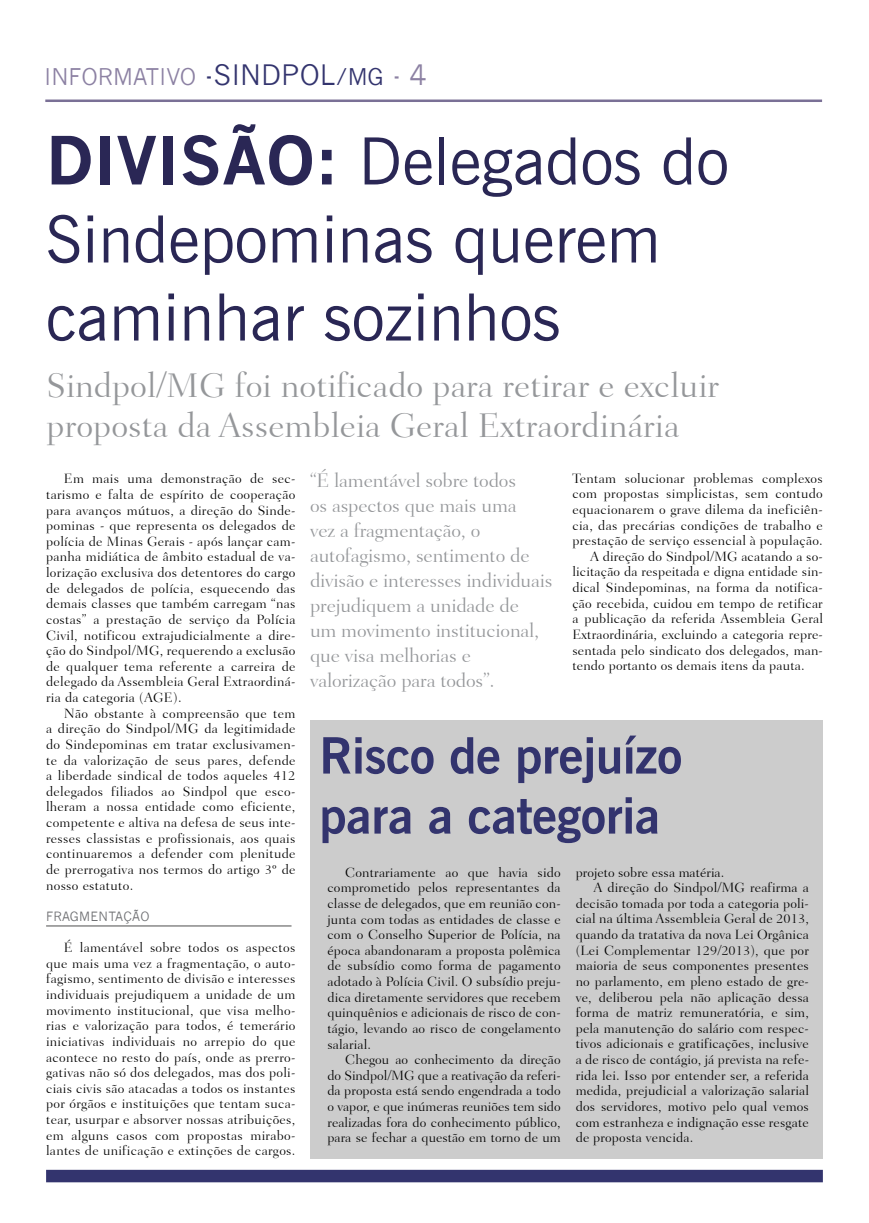
<style>
.page{position:relative;width:869px;height:1223px;background:#fff}
.page>*{position:absolute;margin:0;border:0;box-sizing:border-box;transform-origin:0 0}
.t1{font:65px/78px "News Gothic BT";color:#2a2755}
.t2{font:700 65px "News Gothic";color:#2a2755}
.t3{font:700 50px/60px "News Gothic BT";letter-spacing:-.01em;color:#33346e}
.t4{font:300 35px/40px "Fairfield LH45";color:#95979a}
.t5{font:22.5px "News Gothic";color:#8c81a3}
.t6{font:22.5px "News Gothic";color:#33346e}
.t7{font:300 20px/25px "Fairfield LH45";letter-spacing:-.01em;color:#95979a}
.t8{font:300 13.75px/15.6px "Fairfield LH45";letter-spacing:.01em;color:#000;text-align:justify}
.t9{font:12.5px "News Gothic";letter-spacing:.02em;color:#6d6e71}
.s1{font-size:27.5px;color:#33346e}
.s2{font-size:27.5px;color:#8c81a3}
.s3{font-family:"News Gothic";font-weight:700}
</style>
<div class="page">
<hr style="left:46px;top:925px;width:245px;height:1px;background:#4d4d4d">
<div style="left:310px;top:720px;width:512px;height:439px;background:#ccc"></div>
<hr style="left:45px;top:99px;width:776px;height:3px;background:#7a7096">
<div style="left:46px;top:1169px;width:776px;height:13px;background:#33346e"></div>
<h3 class="t5" style="left:44px;top:64px;width:205px">INFORMATIVO <span class="s1">-SINDPOL</span></h3>
<h3 class="t6" style="left:335px;top:64px;width:92px">/MG <span class="s2">- 4</span></h3>
<h1 class="t1" style="left:46px;top:122px;width:684px;text-indent:176px"><span class="s3">ÃO:</span> Delegados do<br>Sindepominas querem caminhar sozinhos</h1>
<h3 class="t4" style="left:47px;top:365px;width:673px">Sindpol/MG foi notificado para retirar e excluir proposta da Assembleia Geral Extraordinária</h3>
<p class="t8" style="left:46px;top:471px;width:251px;text-indent:18px">Em mais uma demonstração de sec&shy;tarismo e falta de espírito de cooperação para avanços mútuos, a direção do Sinde&shy;pominas - que representa os delegados de polícia de Minas Gerais - após lançar cam&shy;panha midiática de âmbito estadual de va&shy;lorização exclusiva dos detentores do cargo de delegados de polícia, esquecendo das demais classes que também carregam “nas costas” a prestação de serviço da Polícia Civil, notificou extrajudicialmente a dire&shy;ção do Sindpol/MG, requerendo a exclusão de qualquer tema referente a carreira de delegado da Assembleia Geral Extraordiná&shy;ria da categoria (AGE).</p>
<p class="t8" style="left:46px;top:705px;width:251px;text-indent:18px">Não obstante à compreensão que tem a direção do Sindpol/MG da legitimidade do Sindepominas em tratar exclusivamen&shy;te da valorização de seus pares, defende a liberdade sindical de todos aqueles 412 delegados filiados ao Sindpol que esco&shy;lheram a nossa entidade como eficiente, competente e altiva na defesa de seus inte&shy;resses classistas e profissionais, aos quais continuaremos a defender com plenitude de prerrogativa nos termos do artigo 3º de nosso estatuto.</p>
<p class="t9" style="left:46px;top:909px;width:105px">FRAGM ENTAÇÃO</p>
<p class="t8" style="left:46px;top:940px;width:251px;text-indent:18px">É lamentável sobre todos os aspectos que mais uma vez a fragmentação, o auto&shy;fagismo, sentimento de divisão e interesses individuais prejudiquem a unidade de um movimento institucional, que visa melho&shy;rias e valorização para todos, é temerário iniciativas individuais no arrepio do que acontece no resto do país, onde as prerro&shy;gativas não só dos delegados, mas dos poli&shy;ciais civis são atacadas a todos os instantes por órgãos e instituições que tentam suca&shy;tear, usurpar e absorver nossas atribuições, em alguns casos com propostas mirabo&shy;lantes de unificação e extinções de cargos.</p>
<h1 class="t2" style="left:46px;top:121px;width:35px">DIVIS</h1>
<h3 class="t7" style="left:310px;top:468px;width:244px">“É lamentável sobre todos<br>os aspectos que mais uma<br>vez a fragmentação, o autofagismo, sentimento de divisão e interesses individuais prejudiquem a unidade de<br>um movimento institucional, que visa melhorias e valorização para todos”.</h3>
<p class="t8" style="left:572px;top:470px;width:252px">Tentam solucionar problemas complexos</p>
<p class="t8" style="left:572px;top:486px;width:252px">com propostas simplicistas, sem contudo</p>
<p class="t8" style="left:572px;top:501px;width:252px">equacionarem o grave dilema da ineficiên-</p>
<p class="t8" style="left:572px;top:517px;width:252px">cia, das precárias condições de trabalho e</p>
<p class="t8" style="left:572px;top:533px;width:252px">prestação de serviço essencial à população.</p>
<p class="t8" style="left:590px;top:548px;width:234px">A direção do Sindpol/MG acatando a so-</p>
<p class="t8" style="left:572px;top:564px;width:252px">licitação da respeitada e digna entidade sin-</p>
<p class="t8" style="left:572px;top:580px;width:252px">dical Sindepominas, na forma da notifica-</p>
<p class="t8" style="left:572px;top:595px;width:252px">ção recebida, cuidou em tempo de retificar</p>
<p class="t8" style="left:572px;top:611px;width:252px">a publicação da referida Assembleia Geral</p>
<p class="t8" style="left:572px;top:626px;width:252px">Extraordinária, excluindo a categoria repre-</p>
<p class="t8" style="left:572px;top:642px;width:252px">sentada pelo sindicato dos delegados, man-</p>
<p class="t8" style="left:572px;top:658px;width:233px">tendo portanto os demais itens da pauta.</p>
<h2 class="t3" style="left:319px;top:725px;width:364px">Risco de prejuízo para a categoria</h2>
<p class="t8" style="left:327px;top:864px;width:235px;text-indent:18px">Contrariamente ao que havia sido comprometido pelos representantes da classe de delegados, que em reunião con&shy;junta com todas as entidades de classe e com o Conselho Superior de Polícia, na época abandonaram a proposta polêmica de subsídio como forma de pagamento adotado à Polícia Civil. O subsídio preju&shy;dica diretamente servidores que recebem quinquênios e adicionais de risco de con&shy;tágio, levando ao risco de congelamento salarial.</p>
<p class="t8" style="left:327px;top:1051px;width:235px;text-indent:18px">Chegou ao conhecimento da direção do Sindpol/MG que a reativação da referi&shy;da proposta está sendo engendrada a todo o vapor, e que inúmeras reuniões tem sido realizadas fora do conhecimento público, para se fechar a questão em torno de um</p>
<p class="t8" style="left:575px;top:864px;width:150px">projeto sobre essa matéria.</p>
<p class="t8" style="left:593px;top:880px;width:217px">A direção do Sindpol/MG reafirma a</p>
<p class="t8" style="left:575px;top:895px;width:234px">decisão tomada por toda a categoria poli-</p>
<p class="t8" style="left:575px;top:911px;width:235px">cial na última Assembleia Geral de 2013,</p>
<p class="t8" style="left:575px;top:926px;width:234px">quando da tratativa da nova Lei Orgânica</p>
<p class="t8" style="left:575px;top:942px;width:235px">(Lei Complementar 129/2013), que por</p>
<p class="t8" style="left:575px;top:958px;width:235px">maioria de seus componentes presentes</p>
<p class="t8" style="left:575px;top:973px;width:234px">no parlamento, em pleno estado de gre-</p>
<p class="t8" style="left:575px;top:989px;width:235px">ve, deliberou pela não aplicação dessa</p>
<p class="t8" style="left:575px;top:1004px;width:234px">forma de matriz remuneratória, e sim,</p>
<p class="t8" style="left:575px;top:1020px;width:235px">pela manutenção do salário com respec-</p>
<p class="t8" style="left:575px;top:1036px;width:235px">tivos adicionais e gratificações, inclusive</p>
<p class="t8" style="left:575px;top:1051px;width:235px">a de risco de contágio, já prevista na refe-</p>
<p class="t8" style="left:575px;top:1067px;width:234px">rida lei. Isso por entender ser, a referida</p>
<p class="t8" style="left:575px;top:1083px;width:235px">medida, prejudicial a valorização salarial</p>
<p class="t8" style="left:575px;top:1098px;width:235px">dos servidores, motivo pelo qual vemos</p>
<p class="t8" style="left:575px;top:1114px;width:234px">com estranheza e indignação esse resgate</p>
<p class="t8" style="left:575px;top:1129px;width:119px">de proposta vencida.</p>
</div>
